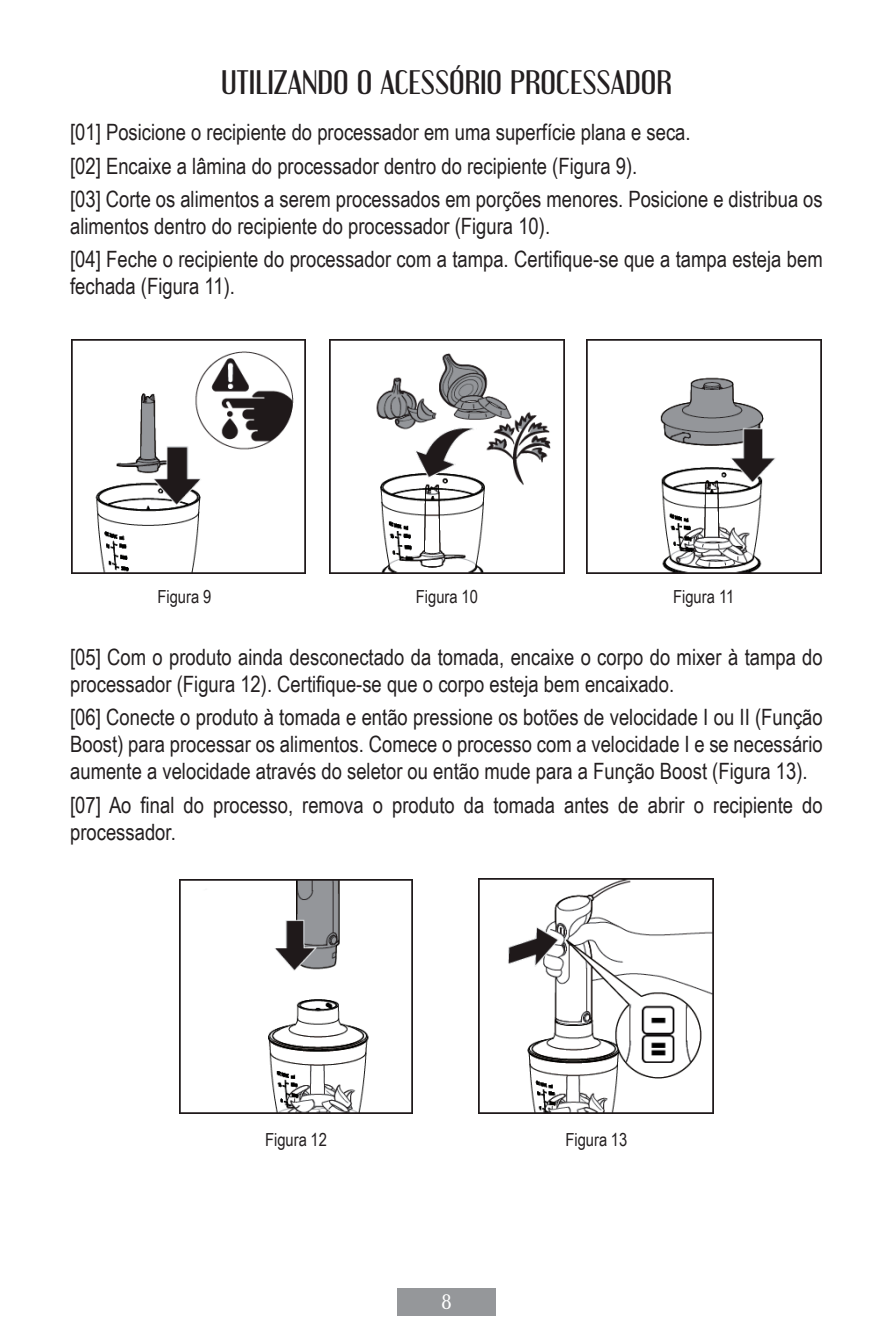
<style>
.page{position:relative;width:893px;height:1340px;background:#fff}
.page>*{position:absolute;margin:0;border:0;box-sizing:border-box;transform-origin:0 0}
.t1{font:29.25px "Engebrechtre Rg";color:#231f20}
.t2{font:22.5px/27px "Arial Narrow";color:#231f20}
.t3{font:18px "Arial Narrow";color:#231f20}
.t4{font:18px "Engebrechtre Rg";color:#fff}
</style>
<div class="page">
<div style="left:397px;top:1287px;width:99px;height:28px;background:#95979a"></div>
<img style="left:72px;top:340px;width:233px;height:233px">
<img style="left:330px;top:339px;width:234px;height:235px">
<img style="left:587px;top:339px;width:234px;height:235px">
<img style="left:179px;top:879px;width:234px;height:234px">
<img style="left:479px;top:878px;width:235px;height:235px">
<h1 class="t1" style="left:221px;top:64px;width:452px">UTILIZANDO O ACESSÓRIO PROCESSADOR</h1>
<p class="t2" style="left:70px;top:115px;width:754px;line-height:33.3px">[01] Posicione o recipiente do processador em uma superfície plana e seca.<br>[02] Encaixe a lâmina do processador dentro do recipiente (Figura 9).<br>[03] Corte os alimentos a serem processados em porções menores. Posicione e distribua os</p>
<p class="t2" style="left:70px;top:208px;width:754px;line-height:33.3px">alimentos dentro do recipiente do processador (Figura 10).<br>[04] Feche o recipiente do processador com a tampa. Certifique-se que a tampa esteja bem</p>
<p class="t2" style="left:70px;top:272px;width:166px">fechada (Figura 11).</p>
<p class="t3" style="left:157px;top:583px;width:56px">Figura 9</p>
<p class="t3" style="left:416px;top:583px;width:63px">Figura 10</p>
<p class="t3" style="left:673px;top:583px;width:63px">Figura 11</p>
<p class="t2" style="left:70px;top:642px;width:754px">[05] Com o produto ainda desconectado da tomada, encaixe o corpo do mixer à tampa do processador (Figura 12). Certifique-se que o corpo esteja bem encaixado.</p>
<p class="t2" style="left:70px;top:702px;width:754px;text-align:justify">[06] Conecte o produto à tomada e então pressione os botões de velocidade I ou II (Função Boost) para processar os alimentos. Comece o processo com a velocidade I e se necessário aumente a velocidade através do seletor ou então mude para a Função Boost (Figura 13).</p>
<p class="t2" style="left:70px;top:790px;width:754px">[07] Ao final do processo, remova o produto da tomada antes de abrir o recipiente do processador.</p>
<p class="t3" style="left:265px;top:1126px;width:63px">Figura 12</p>
<p class="t3" style="left:565px;top:1126px;width:63px">Figura 13</p>
<p class="t4" style="left:441px;top:1290px;width:12px">8</p>
</div>
